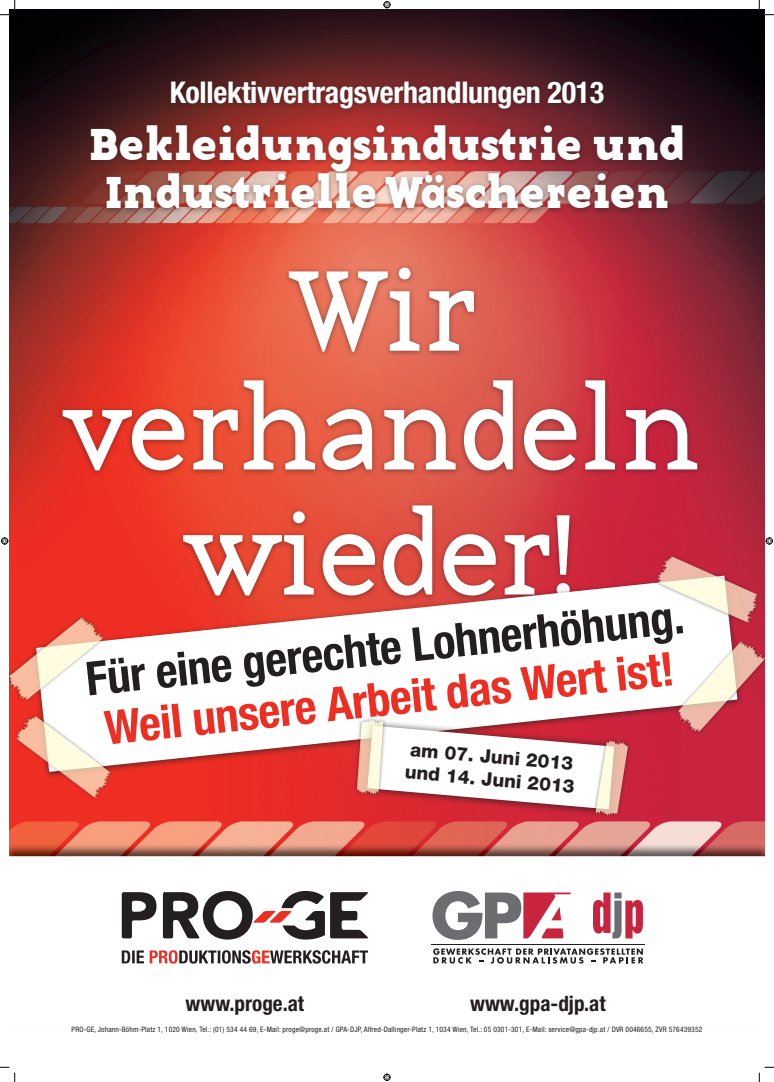
<style>
.page{position:relative;width:774px;height:1082px;background:#fff}
.page>*{position:absolute;margin:0;border:0;box-sizing:border-box;transform-origin:0 0}
.t1{font:118.75px/121.9px "Base Twelve Serif";letter-spacing:-.075em;color:#fff;text-align:center}
.t2{font:700 condensed 46.88px "Helvetica Neue LT Std";color:#231f20}
.t3{font:700 condensed 46.88px "Helvetica Neue LT Std";color:#ee2e22}
.t4{font:46.25px/48.8px "Base Twelve Serif B";letter-spacing:-.03em;color:#fff;text-align:center}
.t5{font:700 condensed 30px "Helvetica Neue LT Std";letter-spacing:-.01em;color:#fff}
.t6{font:700 condensed 21.12px "Helvetica Neue LT Std";color:#231f20}
.t7{font:800 18.75px/22.5px "Helvetica Neue LT Std";color:#231f20}
.t8{font:condensed 7.5px "Helvetica Neue LT Std";letter-spacing:.02em;color:#231f20}
</style>
<div class="page">
<img style="left:9px;top:9px;width:755px;height:1058px">
<svg style="left:122px;top:891px;width:246px;height:72px"></svg>
<hr style="left:431px;top:944px;width:213px;height:1px;background:#231f20">
<svg style="left:432px;top:891px;width:138px;height:49px"></svg>
<svg style="left:593px;top:892px;width:50px;height:46px"></svg>
<svg style="left:433px;top:948px;width:210px;height:15px"></svg>
<div style="left:85px;top:120px;width:603px;height:95px;background:#231f20;opacity:.5"></div>
<div style="left:57px;top:263px;width:645px;height:339px;background:#231f20;opacity:.5"></div>
<div style="left:165px;top:76px;width:444px;height:39px;background:#231f20;opacity:.5"></div>
<div style="left:30px;top:572px;width:713px;height:207px;background:#231f20;opacity:.65"></div>
<svg style="left:36px;top:575px;width:701px;height:197px"></svg>
<div style="left:654px;top:553px;width:106px;height:73px;background:#231f20;opacity:.65"></div>
<svg style="left:657px;top:556px;width:100px;height:66px"></svg>
<div style="left:13px;top:713px;width:101px;height:88px;background:#231f20;opacity:.65"></div>
<svg style="left:16px;top:716px;width:94px;height:82px"></svg>
<div style="left:9px;top:614px;width:98px;height:90px;background:#231f20;opacity:.65"></div>
<svg style="left:9px;top:617px;width:94px;height:83px"></svg>
<div style="left:674px;top:638px;width:90px;height:98px;background:#231f20;opacity:.65"></div>
<svg style="left:678px;top:641px;width:86px;height:91px"></svg>
<div style="left:359px;top:719px;width:262px;height:99px;background:#d62634"></div>
<div style="left:353px;top:716px;width:34px;height:82px;background:#231f20;opacity:.75"></div>
<div style="left:592px;top:737px;width:39px;height:82px;background:#231f20;opacity:.75"></div>
<svg style="left:357px;top:719px;width:271px;height:96px"></svg>
<svg style="left:0;top:0;width:16px;height:16px"></svg>
<svg style="left:0;top:1067px;width:16px;height:15px"></svg>
<svg style="left:758px;top:0;width:15px;height:16px"></svg>
<svg style="left:758px;top:1067px;width:15px;height:15px"></svg>
<svg style="left:383px;top:1px;width:7px;height:7px"></svg>
<svg style="left:383px;top:1073px;width:7px;height:8px"></svg>
<svg style="left:1px;top:537px;width:7px;height:8px"></svg>
<svg style="left:765px;top:537px;width:8px;height:8px"></svg>
<h3 class="t5" style="left:170px;top:74px;width:436px">Kollektivvertragsverhandlungen 2013</h3>
<h3 class="t4" style="left:89px;top:117px;width:598px">Bekleidungsindustrie und<br>Industrielle Wäschereien</h3>
<h1 class="t1" style="left:63px;top:247px;width:644px">Wir verhandeln wieder!</h1>
<h2 class="t2" style="left:83px;top:651px;width:603px;rotate:-6deg">Für eine gerechte Lohnerhöhung.</h2>
<h2 class="t3" style="left:102px;top:700px;width:573px;rotate:-6deg">Weil unsere Arbeit das Wert ist!</h2>
<h3 class="t7" style="left:408px;top:737px;width:172px;rotate:5deg">am 07. Juni 2013 und 14. Juni 2013</h3>
<h3 class="t6" style="left:185px;top:990px;width:120px">www.proge.at</h3>
<h3 class="t6" style="left:470px;top:990px;width:137px">www.gpa-djp.at</h3>
<p class="t8" style="left:72px;top:1025px;width:632px">PRO-GE, Johann-Böhm-Platz 1, 1020 Wien, Tel.: (01) 534 44 69, E-Mail: proge@proge.at / GPA-DJP, Alfred-Dallinger-Platz 1, 1034 Wien, Tel.: 05 0301-301, E-Mail: service@gpa-djp.at / DVR 0046655, ZVR 576439352</p>
</div>
